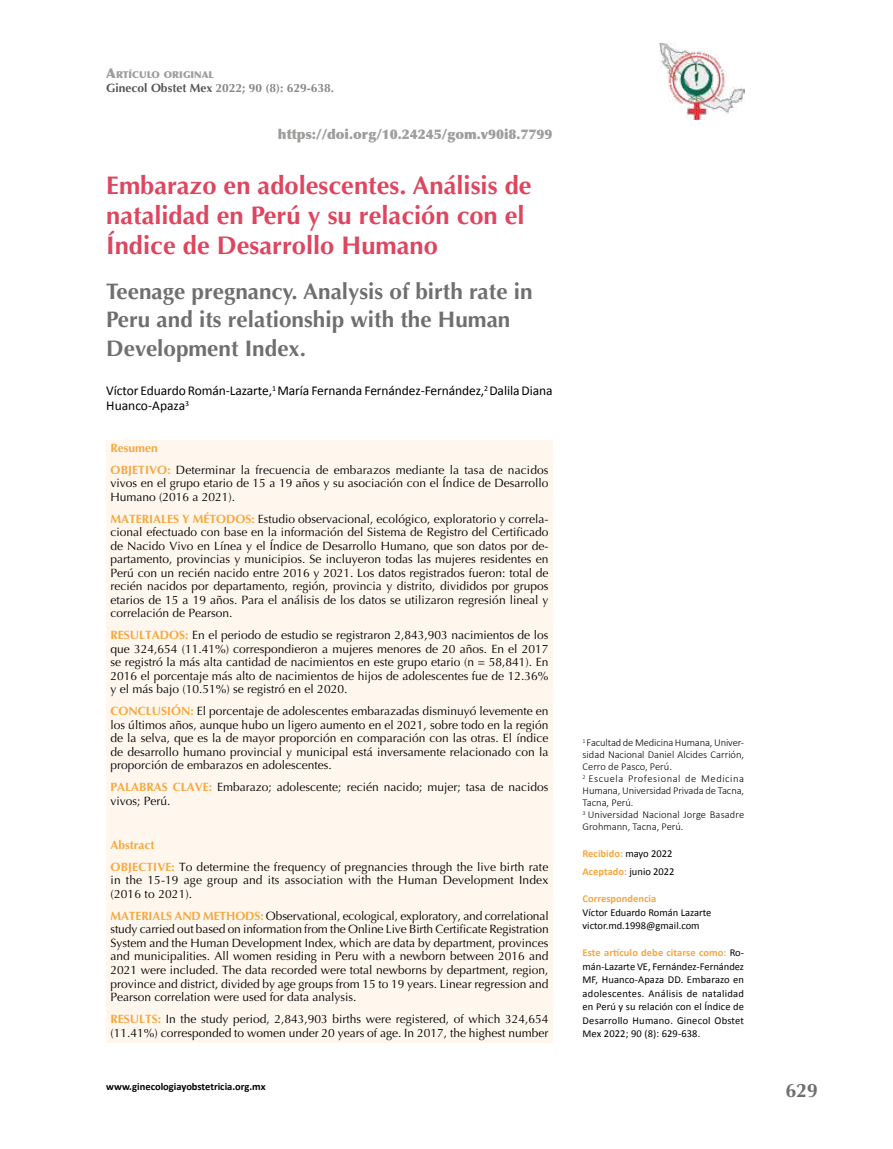
<style>
.page{position:relative;width:893px;height:1149px;background:#fff}
.page>*{position:absolute;margin:0;border:0;box-sizing:border-box;transform-origin:0 0}
.t1{font:700 25.5px/30px "Optima";color:#de465f}
.t2{font:700 22.5px/28.5px "Optima";color:#706f6f}
.t3{font:700 19.5px "Optima";color:#706f6f}
.t4{font:13.5px/15px "Calibri";letter-spacing:-.005em;color:#000}
.t5{font:900 13.5px "Optima";color:#9d9d9c}
.t6{font:12px/13.5px "Optima";color:#000}
.t7{font:700 12px "Optima";color:#878787}
.t8{font:10.5px/13.5px "Calibri";letter-spacing:.01em;color:#000}
.t9{font:300 10.5px/12px "Calibri";color:#000}
.t10{font:700 10.5px/18px "Calibri";color:#f7a73e}
.t11{font:700 10.5px "Calibri";color:#000}
.t12{font:900 9.45px "Optima";color:#9d9d9c}
.s1{font-size:13.5px}
.s2{color:#575756}
.s3{font-weight:700;color:#f7a73e}
.s4{font-weight:400;color:#000}
</style>
<div class="page">
<img style="left:659px;top:43px;width:85px;height:76px">
<div style="left:106px;top:440px;width:447px;height:602px;background:#fff7ee"></div>
<p class="t12" style="left:106px;top:69px;width:109px"><span class="s1">A</span>RTÍCULO ORIGINAL</p>
<p class="t7" style="left:106px;top:81px;width:229px"><span class="s2">Ginecol Obstet Mex</span> 2022; 90 (8): 629-638.</p>
<p class="t5" style="left:278px;top:126px;width:276px">https://doi.org/10.24245/gom.v90i8.7799</p>
<h1 class="t1" style="left:106px;top:170px;width:427px">Embarazo en adolescentes. Análisis de natalidad en Perú y su relación con el<br>Índice de Desarrollo Humano</h1>
<h2 class="t2" style="left:106px;top:277px;width:428px">Teenage pregnancy. Analysis of birth rate in<br>Peru and its relationship with the Human<br>Development Index.</h2>
<p class="t4" style="left:106px;top:382px;width:448px">Víctor Eduardo Román-Lazarte,<sup>1</sup> María Fernanda Fernández-Fernández,<sup>2</sup> Dalila Diana<br>Huanco-Apaza<sup>3</sup></p>
<p class="t6" style="left:111px;top:436px;width:440px;line-height:22px"><span class="s3">Resumen<br>OBJETIVO:</span> Determinar la frecuencia de embarazos mediante la tasa de nacidos</p>
<p class="t6" style="left:111px;top:476px;width:439px">vivos en el grupo etario de 15 a 19 años y su asociación con el Índice de Desarrollo<br>Humano (2016 a 2021).</p>
<p class="t6" style="left:111px;top:511px;width:439px;text-align:justify"><span class="s3">MATERIALES Y MÉTODOS:</span> Estudio observacional, ecológico, exploratorio y correla&shy;cional efectuado con base en la información del Sistema de Registro del Certificado de Nacido Vivo en Línea y el Índice de Desarrollo Humano, que son datos por de&shy;partamento, provincias y municipios. Se incluyeron todas las mujeres residentes en Perú con un recién nacido entre 2016 y 2021. Los datos registrados fueron: total de recién nacidos por departamento, región, provincia y distrito, divididos por grupos etarios de 15 a 19 años. Para el análisis de los datos se utilizaron regresión lineal y correlación de Pearson.</p>
<p class="t6" style="left:111px;top:628px;width:439px;text-align:justify"><span class="s3">RESULTADOS:</span> En el periodo de estudio se registraron 2,843,903 nacimientos de los que 324,654 (11.41%) correspondieron a mujeres menores de 20 años. En el 2017 se registró la más alta cantidad de nacimientos en este grupo etario (n = 58,841). En 2016 el porcentaje más alto de nacimientos de hijos de adolescentes fue de 12.36% y el más bajo (10.51%) se registró en el 2020.</p>
<p class="t6" style="left:111px;top:704px;width:439px;text-align:justify"><span class="s3">CONCLUSIÓN:</span> El porcentaje de adolescentes embarazadas disminuyó levemente en los últimos años, aunque hubo un ligero aumento en el 2021, sobre todo en la región de la selva, que es la de mayor proporción en comparación con las otras. El índice de desarrollo humano provincial y municipal está inversamente relacionado con la proporción de embarazos en adolescentes.</p>
<p class="t6" style="left:111px;top:780px;width:439px"><span class="s3">PALABRAS CLAVE:</span> Embarazo; adolescente; recién nacido; mujer; tasa de nacidos vivos; Perú.</p>
<p class="t6" style="left:111px;top:833px;width:439px;line-height:22px"><span class="s3">Abstract<br>OBJECTIVE:</span> To determine the frequency of pregnancies through the live birth rate</p>
<p class="t6" style="left:111px;top:873px;width:439px">in the 15-19 age group and its association with the Human Development Index (2016 to 2021).</p>
<p class="t6" style="left:111px;top:909px;width:440px;text-align:justify"><span class="s3">MATERIALS AND METHODS:</span> Observational, ecological, exploratory, and correlational study carried out based on information from the Online Live Birth Certificate Registration System and the Human Development Index, which are data by department, provinces and municipalities. All women residing in Peru with a newborn between 2016 and 2021 were included. The data recorded were total newborns by department, region, province and district, divided by age groups from 15 to 19 years. Linear regression and Pearson correlation were used for data analysis.</p>
<p class="t6" style="left:111px;top:1012px;width:439px"><span class="s3">RESULTS:</span> In the study period, 2,843,903 births were registered, of which 324,654 (11.41%) corresponded to women under 20 years of age. In 2017, the highest number</p>
<p class="t11" style="left:106px;top:1079px;width:161px">www.ginecologiayobstetricia.org.mx</p>
<p class="t9" style="left:583px;top:736px;width:163px"><sup>1</sup> Facultad de Medicina Humana, Univer&shy;sidad Nacional Daniel Alcides Carrión,<br>Cerro de Pasco, Perú.<br><sup>2</sup> Escuela Profesional de Medicina<br>Humana, Universidad Privada de Tacna,<br>Tacna, Perú.<br><sup>3</sup> Universidad Nacional Jorge Basadre<br>Grohmann, Tacna, Perú.</p>
<p class="t10" style="left:583px;top:843px;width:94px">Recibido: <span class="s4">mayo 2022<br></span>Aceptado: <span class="s4">junio 2022</span></p>
<p class="t10" style="left:583px;top:889px;width:75px">Correspondencia</p>
<p class="t8" style="left:583px;top:904px;width:130px">Víctor Eduardo Román Lazarte victor.md.1998@gmail.com</p>
<p class="t8" style="left:583px;top:945px;width:163px;text-align:justify"><span class="s3">Este artículo debe citarse como:</span> Ro&shy;mán-Lazarte VE, Fernández-Fernández MF, Huanco-Apaza DD. Embarazo en adolescentes. Análisis de natalidad en Perú y su relación con el Índice de Desarrollo Humano. Ginecol Obstet Mex 2022; 90 (8): 629-638.</p>
<h3 class="t3" style="left:785px;top:1079px;width:34px">629</h3>
</div>
